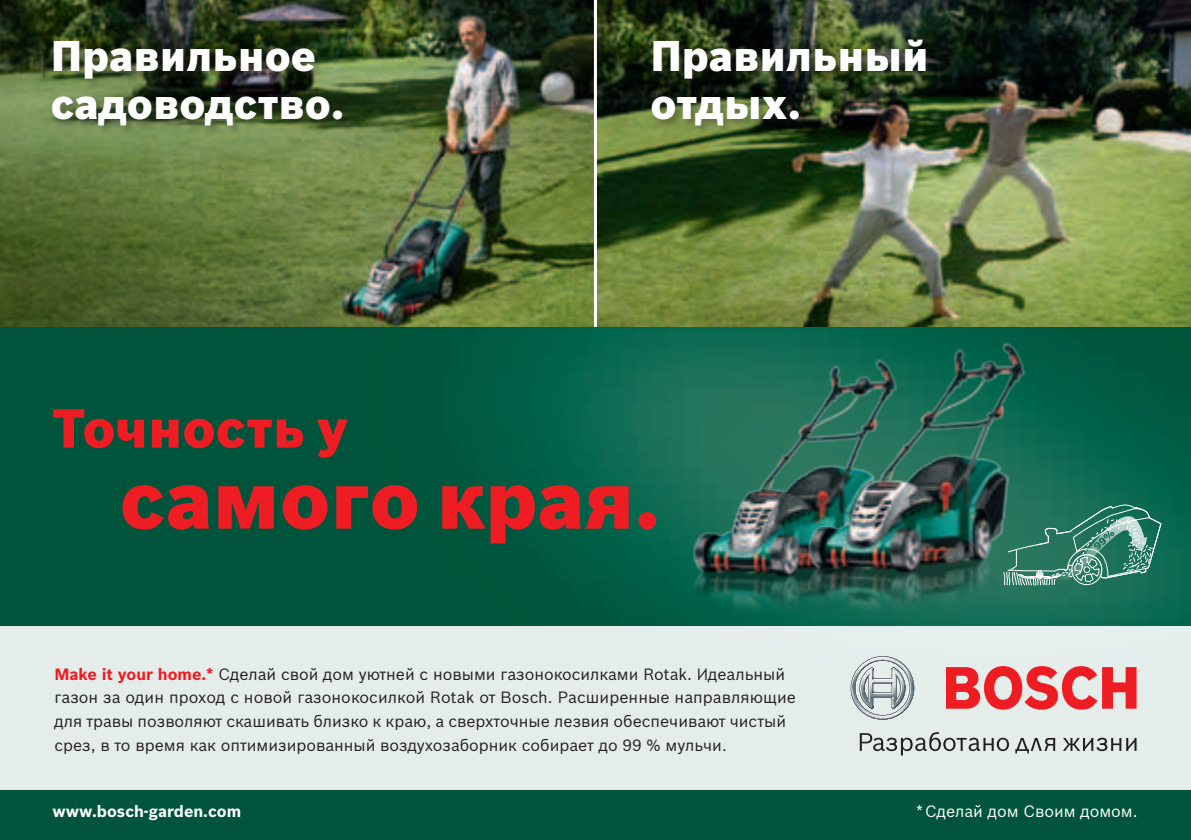
<style>
.page{position:relative;width:1191px;height:840px;background:#fff}
.page>*{position:absolute;margin:0;border:0;box-sizing:border-box;transform-origin:0 0}
.t1{font:900 81px "Bosch Sans";color:#ee1d23}
.t2{font:900 53.4px "Bosch Sans";color:#ee1d23}
.t3{font:900 42px/47.6px "Bosch Sans";color:#fff}
.t4{font:16px/23.8px "Bosch Sans";color:#231f20}
.t5{font:16px "Bosch Sans";color:#fff}
.t6{font:700 16px "Bosch Sans";color:#fff}
.s1{font-weight:700;color:#ee1d23}
</style>
<div class="page">
<img style="left:0;top:327px;width:1191px;height:512px">
<img style="left:597px;top:0;width:594px;height:327px">
<img style="left:0;top:0;width:594px;height:327px">
<div style="left:0;top:626px;width:1191px;height:163px;background:#e5edeb"></div>
<hr style="left:0;top:626px;width:1px;height:163px;background:#fff">
<svg style="left:850px;top:656px;width:64px;height:63px"></svg>
<svg style="left:946px;top:666px;width:190px;height:43px"></svg>
<svg style="left:1030px;top:504px;width:131px;height:81px;background:#458a76"></svg>
<img style="left:680px;top:352px;width:116px;height:274px">
<img style="left:796px;top:336px;width:234px;height:290px">
<div style="left:650px;top:37px;width:285px;height:98px;background:#231f20;opacity:.35"></div>
<div style="left:50px;top:39px;width:302px;height:96px;background:#231f20;opacity:.35"></div>
<svg style="left:859px;top:732px;width:150px;height:23px"></svg>
<svg style="left:1015px;top:737px;width:40px;height:16px"></svg>
<svg style="left:1063px;top:737px;width:73px;height:13px"></svg>
<h3 class="t3" style="left:51px;top:29px;width:295px">Правильное садоводство.</h3>
<h3 class="t3" style="left:650px;top:29px;width:280px">Правильный отдых.</h3>
<h2 class="t2" style="left:52px;top:387px;width:297px">Точность у</h2>
<h1 class="t1" style="left:120px;top:437px;width:542px">самого края.</h1>
<p class="t4" style="left:54px;top:660px;width:743px"><span class="s1">Make it your home.*</span> Сделай свой дом уютней с новыми газонокосилками Rotak. Идеальный газон за один проход с новой газонокосилкой Rotak от Bosch. Расширенные направляющие для травы позволяют скашивать близко к краю, а сверхточные лезвия обеспечивают чистый срез, в то время как оптимизированный воздухозаборник собирает до 99 % мульчи.</p>
<p class="t6" style="left:52px;top:798px;width:190px">www.bosch-garden.com</p>
<p class="t5" style="left:916px;top:799px;width:223px">* Сделай дом Своим домом.</p>
</div>
